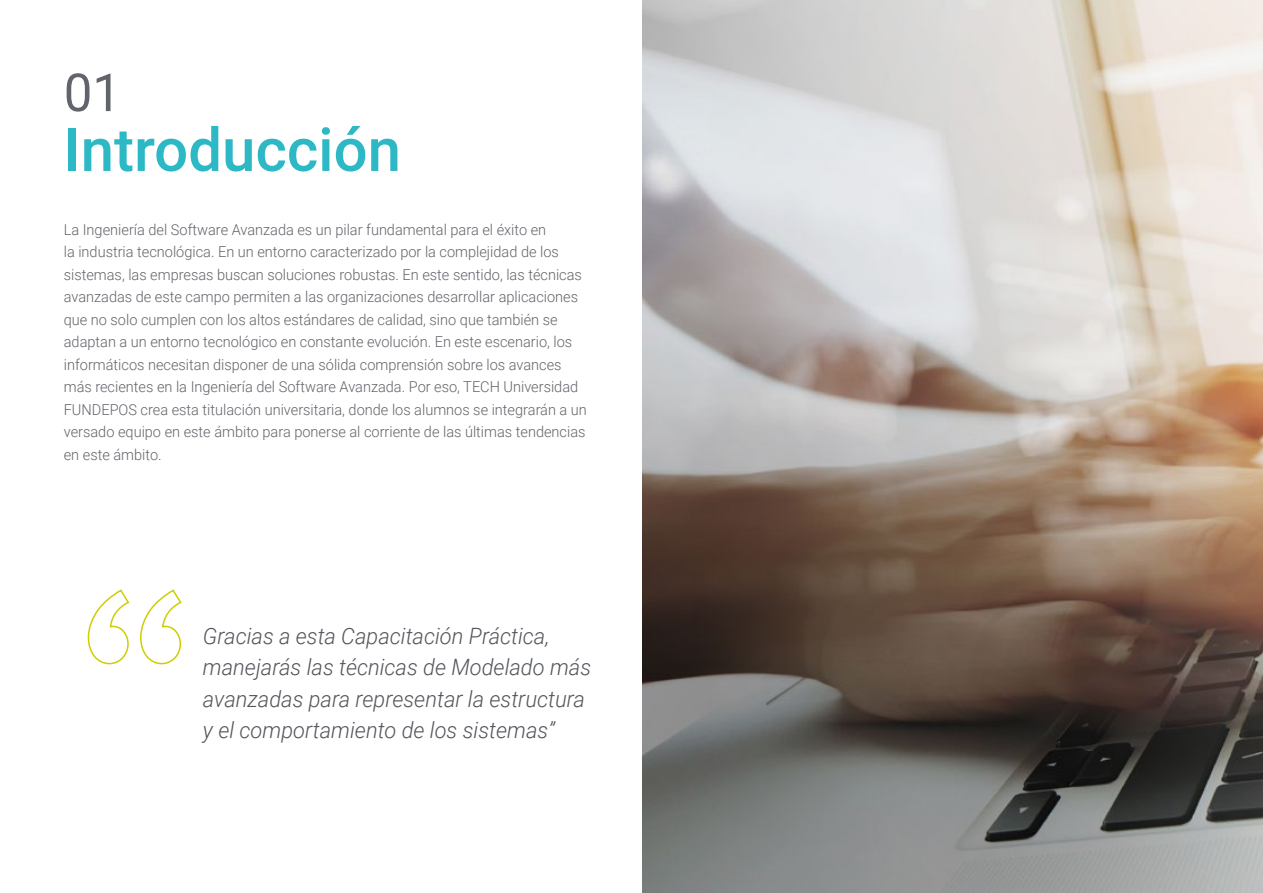
<style>
.page{position:relative;width:1263px;height:893px;background:#fff}
.page>*{position:absolute;margin:0;border:0;box-sizing:border-box;transform-origin:0 0}
.t1{font:500 60px "Roboto";color:#2db8c5}
.t2{font:52.5px "Roboto";color:#61646a}
.t3{font:italic 300 22.5px/31.5px "Roboto";color:#52555b}
.t4{font:300 15px/22.5px "Roboto";color:#61646a}
</style>
<div class="page">
<svg style="left:87px;top:589px;width:95px;height:76px"></svg>
<img style="left:642px;top:0;width:621px;height:893px">
<h2 class="t2" style="left:64px;top:56px;width:59px">01</h2>
<h1 class="t1" style="left:64px;top:108px;width:339px">Introducción</h1>
<p class="t4" style="left:64px;top:217px;width:525px">La Ingeniería del Software Avanzada es un pilar fundamental para el éxito en<br>la industria tecnológica. En un entorno caracterizado por la complejidad de los sistemas, las empresas buscan soluciones robustas. En este sentido, las técnicas avanzadas de este campo permiten a las organizaciones desarrollar aplicaciones que no solo cumplen con los altos estándares de calidad, sino que también se adaptan a un entorno tecnológico en constante evolución. En este escenario, los informáticos necesitan disponer de una sólida comprensión sobre los avances más recientes en la Ingeniería del Software Avanzada. Por eso, TECH Universidad FUNDEPOS crea esta titulación universitaria, donde los alumnos se integrarán a un versado equipo en este ámbito para ponerse al corriente de las últimas tendencias en este ámbito.</p>
<h3 class="t3" style="left:203px;top:619px;width:390px">Gracias a esta Capacitación Práctica, manejarás las técnicas de Modelado más avanzadas para representar la estructura y el comportamiento de los sistemas”</h3>
</div>
